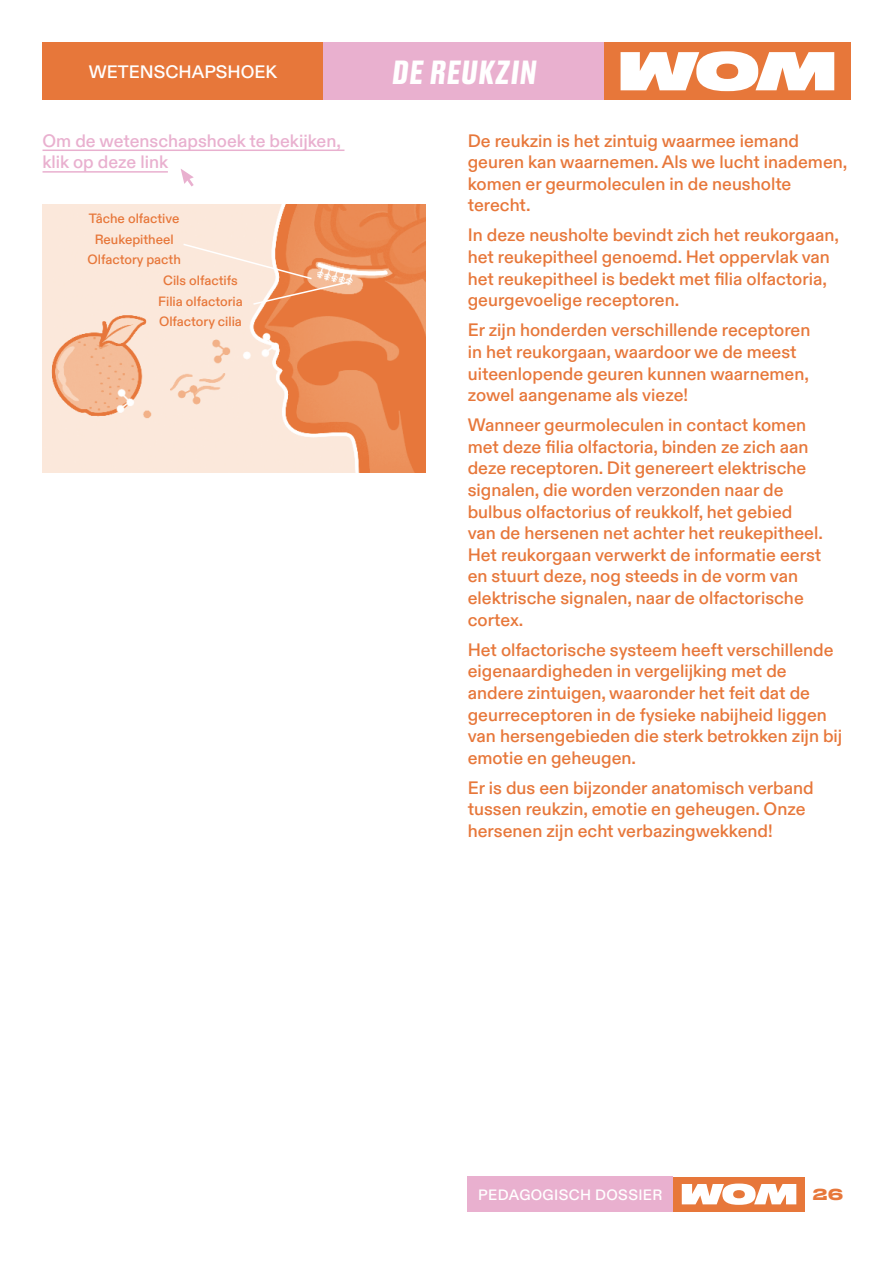
<style>
.page{position:relative;width:893px;height:1263px;background:#fff}
.page>*{position:absolute;margin:0;border:0;box-sizing:border-box;transform-origin:0 0}
.t1{font:700 31.5px "Druk Text";color:#fff}
.t2{font:500 18px/21.6px "ABC Diatype Medium Unlicensed Trial";color:#e7773a}
.t3{font:500 18px/21.6px "ABC Diatype Medium Unlicensed Trial";color:#e9b0cf}
.t4{font:500 18px "ABC Diatype Medium Unlicensed Trial";color:#fff}
.t5{font:500 15px "ABC Diatype Medium Unlicensed Trial";letter-spacing:.025em;color:#fff}
.t6{font:500 expanded 15px "Druk";color:#e7773a}
.t7{font:500 13.5px "ABC Diatype Medium Unlicensed Trial";color:#e7773a}
</style>
<div class="page">
<div style="left:673px;top:1177px;width:132px;height:34px;background:#e7773a"></div>
<svg style="left:682px;top:1183px;width:114px;height:22px"></svg>
<div style="left:468px;top:1177px;width:205px;height:35px;background:#e9b0cf"></div>
<div style="left:43px;top:42px;width:280px;height:58px;background:#e7773a"></div>
<div style="left:323px;top:42px;width:281px;height:58px;background:#e9b0cf"></div>
<div style="left:604px;top:42px;width:246px;height:58px;background:#e7773a"></div>
<svg style="left:621px;top:51px;width:213px;height:40px"></svg>
<hr style="left:43px;top:150px;width:301px;height:1px;background:#e9b0cf">
<hr style="left:43px;top:171px;width:125px;height:2px;background:#e9b0cf">
<svg style="left:181px;top:169px;width:13px;height:17px"></svg>
<img style="left:43px;top:205px;width:382px;height:268px">
<svg style="left:182px;top:242px;width:167px;height:64px;background:#f4c4a8"></svg>
<p class="t4" style="left:89px;top:61px;width:190px">WETENSCHAPSHOEK</p>
<h1 class="t1" style="left:391px;top:55px;width:150px">DE REUKZIN</h1>
<p class="t3" style="left:43px;top:130px;width:300px">Om de wetenschapshoek te bekijken, klik op deze link</p>
<p class="t7" style="left:89px;top:210px;width:92px">Tâche olfactive</p>
<p class="t7" style="left:95px;top:231px;width:81px">Reukepitheel</p>
<p class="t7" style="left:88px;top:251px;width:95px">Olfactory pacth</p>
<p class="t7" style="left:163px;top:272px;width:76px">Cils olfactifs</p>
<p class="t7" style="left:158px;top:293px;width:86px">Filia olfactoria</p>
<p class="t7" style="left:159px;top:313px;width:84px">Olfactory cilia</p>
<p class="t2" style="left:468px;top:130px;width:381px">De reukzin is het zintuig waarmee iemand geuren kan waarnemen. Als we lucht inademen, komen er geurmoleculen in de neusholte terecht.</p>
<p class="t2" style="left:468px;top:225px;width:373px">In deze neusholte bevindt zich het reukorgaan, het reukepitheel genoemd. Het oppervlak van het reukepitheel is bedekt met filia olfactoria, geurgevoelige receptoren.</p>
<p class="t2" style="left:468px;top:320px;width:344px">Er zijn honderden verschillende receptoren in het reukorgaan, waardoor we de meest uiteenlopende geuren kunnen waarnemen, zowel aangename als vieze!</p>
<p class="t2" style="left:468px;top:415px;width:357px">Wanneer geurmoleculen in contact komen met deze filia olfactoria, binden ze zich aan deze receptoren. Dit genereert elektrische signalen, die worden verzonden naar de bulbus olfactorius of reukkolf, het gebied van de hersenen net achter het reukepitheel.<br>Het reukorgaan verwerkt de informatie eerst en stuurt deze, nog steeds in de vorm van elektrische signalen, naar de olfactorische cortex.</p>
<p class="t2" style="left:468px;top:639px;width:376px">Het olfactorische systeem heeft verschillende eigenaardigheden in vergelijking met de andere zintuigen, waaronder het feit dat de geurreceptoren in de fysieke nabijheid liggen van hersengebieden die sterk betrokken zijn bij emotie en geheugen.</p>
<p class="t2" style="left:468px;top:777px;width:347px">Er is dus een bijzonder anatomisch verband tussen reukzin, emotie en geheugen. Onze hersenen zijn echt verbazingwekkend!</p>
<p class="t5" style="left:478px;top:1186px;width:186px">PEDAGOGISCH DOSSIER</p>
<p class="t6" style="left:813px;top:1182px;width:32px">26</p>
</div>
